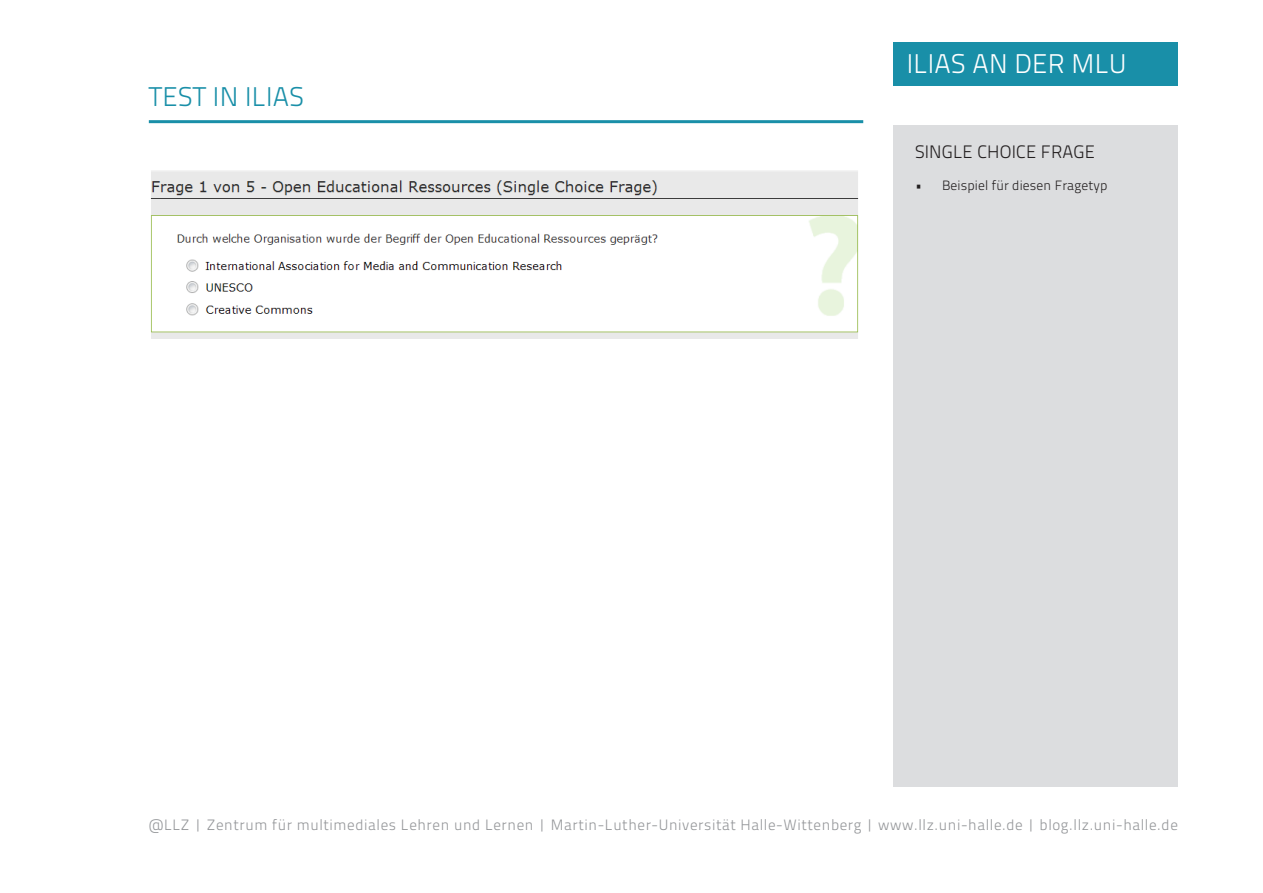
<style>
.page{position:relative;width:1263px;height:893px;background:#fff}
.page>*{position:absolute;margin:0;border:0;box-sizing:border-box;transform-origin:0 0}
.Kategorie-Reiter{font:27px "Titillium Text 25 L 250 wt";letter-spacing:.01em;color:#fff}
.überschrift2{font:27px "Titillium Text 25 L 250 wt";letter-spacing:.01em;color:#198fa8}
.überschrift4_schwarz{font:18px "Titillium Text 25 L 250 wt";letter-spacing:.01em;color:#231f20}
.t1{font:15px "Titillium Text 25 L 250 wt";letter-spacing:.04em;color:#939598}
.t2{font:13.5px "Titillium Text 25 L 250 wt";letter-spacing:.01em;color:#231f20}
</style>
<div class="page">
<div style="left:893px;top:43px;width:285px;height:43px;background:#198fa8"></div>
<hr style="left:149px;top:120px;width:714px;height:3px;background:#198fa8">
<div style="left:893px;top:125px;width:285px;height:662px;background:#dcdddf"></div>
<img style="left:151px;top:170px;width:708px;height:168px">
<p class="überschrift2" style="left:149px;top:77px;width:157px">TEST IN ILIAS</p>
<p class="Kategorie-Reiter" style="left:907px;top:44px;width:221px">ILIAS AN DER MLU</p>
<p class="überschrift4_schwarz" style="left:915px;top:139px;width:181px">SINGLE CHOICE FRAGE</p>
<p class="t2" style="left:915px;top:176px;width:194px">• Beispiel für diesen Fragetyp</p>
<p class="t1" style="left:149px;top:814px;width:1030px">@LLZ | Zentrum für multimediales Lehren und Lernen | Martin-Luther-Universität Halle-Wittenberg | www.llz.uni-halle.de | blog.llz.uni-halle.de</p>
</div>
